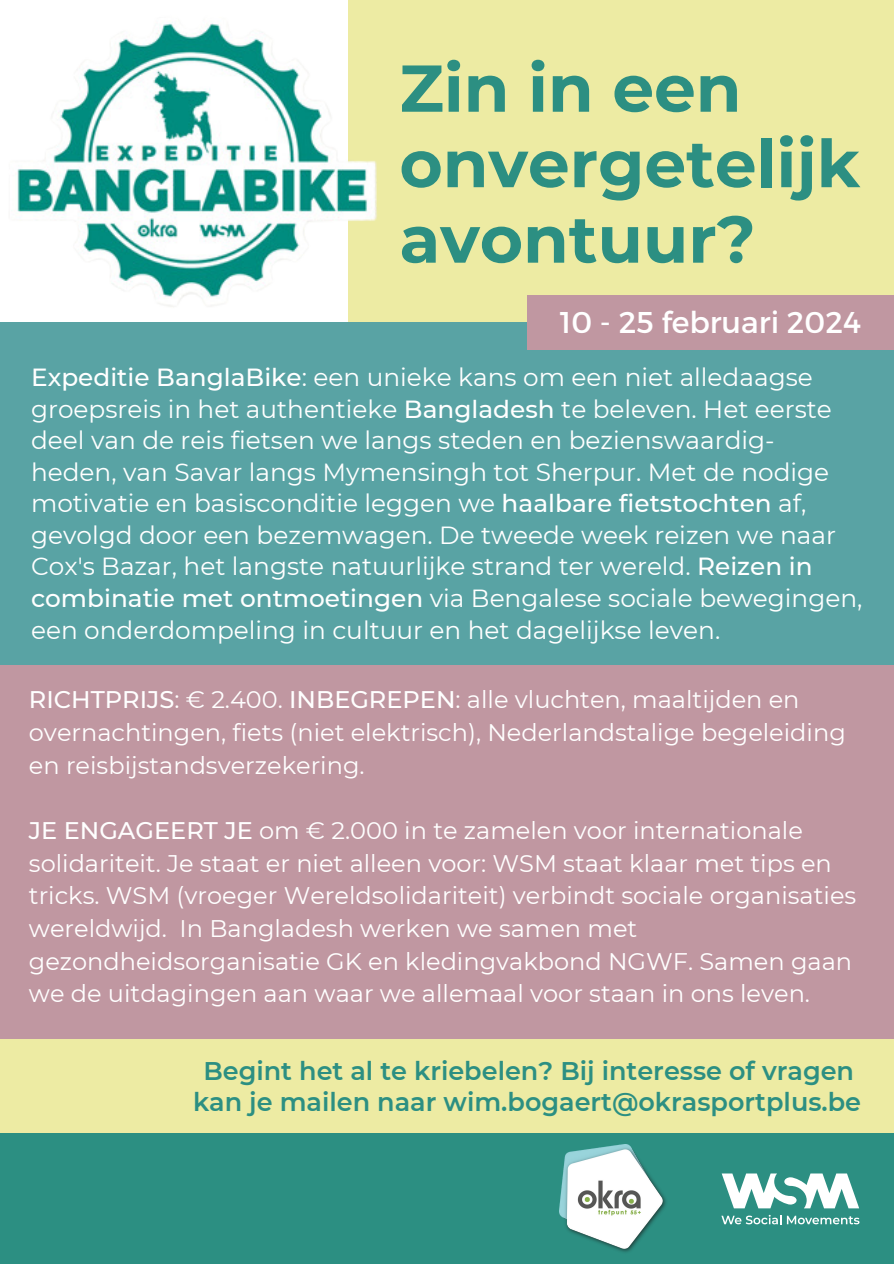
<style>
.page{position:relative;width:894px;height:1264px;background:#fff}
.page>*{position:absolute;margin:0;border:0;box-sizing:border-box;transform-origin:0 0}
.t1{font:700 66px "Montserrat";color:#2c8f82}
.t2{font:30px "Montserrat";color:#fff}
.t3{font:600 25.5px "Montserrat";color:#2c8f82}
.t4{font:24.75px/31.5px "Montserrat";color:#fff}
.t5{font:24px/32.7px "Montserrat";color:#fff}
.s1{font-weight:500}
</style>
<div class="page">
<div style="left:0;top:1132px;width:893px;height:131px;background:#2c8f82"></div>
<svg style="left:721px;top:1173px;width:137px;height:35px"></svg>
<svg style="left:721px;top:1214px;width:138px;height:10px"></svg>
<img style="left:559px;top:1144px;width:107px;height:108px">
<div style="left:348px;top:0;width:545px;height:322px;background:#edeba3"></div>
<img style="left:17px;top:22px;width:360px;height:285px">
<div style="left:0;top:322px;width:893px;height:427px;background:#59a3a4"></div>
<div style="left:0;top:1032px;width:893px;height:100px;background:#edeba3"></div>
<div style="left:0;top:665px;width:893px;height:373px;background:#c097a1"></div>
<div style="left:527px;top:295px;width:366px;height:55px;background:#c097a1"></div>
<p class="t1" style="left:399px;top:48px;width:343px">Zin in een</p>
<p class="t1" style="left:399px;top:123px;width:462px">onvergetelijk</p>
<p class="t1" style="left:399px;top:199px;width:357px">avontuur?</p>
<p class="t2" style="left:559px;top:302px;width:303px">10 - 25 februari 2024</p>
<p class="t4" style="left:31px;top:361px;width:832px"><span class="s1">Expeditie BanglaBike</span>: een unieke kans om een niet alledaagse groepsreis in het authentieke <span class="s1">Bangladesh</span> te beleven. Het eerste deel van de reis fietsen we langs steden en bezienswaardig&shy;heden, van Savar langs Mymensingh tot Sherpur. Met de nodige motivatie en basisconditie leggen we <span class="s1">haalbare fietstochten</span> af, gevolgd door een bezemwagen. De tweede week reizen we naar Cox's Bazar, het langste natuurlijke strand ter wereld. <span class="s1">Reizen in combinatie met ontmoetingen</span> via Bengalese sociale bewegingen, een onderdompeling in cultuur en het dagelijkse leven.</p>
<p class="t5" style="left:29px;top:683px;width:818px"><span class="s1">RICHTPRIJS</span>: € 2.400. <span class="s1">INBEGREPEN</span>: alle vluchten, maaltijden en overnachtingen, fiets (niet elektrisch), Nederlandstalige begeleiding en reisbijstandsverzekering.</p>
<p class="t5" style="left:29px;top:814px;width:828px"><span class="s1">JE ENGAGEERT JE</span> om € 2.000 in te zamelen voor internationale solidariteit. Je staat er niet alleen voor: WSM staat klaar met tips en tricks. WSM (vroeger Wereldsolidariteit) verbindt sociale organisaties wereldwijd. In Bangladesh werken we samen met gezondheidsorganisatie GK en kledingvakbond NGWF. Samen gaan we de uitdagingen aan waar we allemaal voor staan in ons leven.</p>
<p class="t3" style="left:203px;top:1055px;width:652px">Begint het al te kriebelen? Bij interesse of vragen</p>
<p class="t3" style="left:193px;top:1085px;width:669px">kan je mailen naar wim.bogaert@okrasportplus.be</p>
</div>
